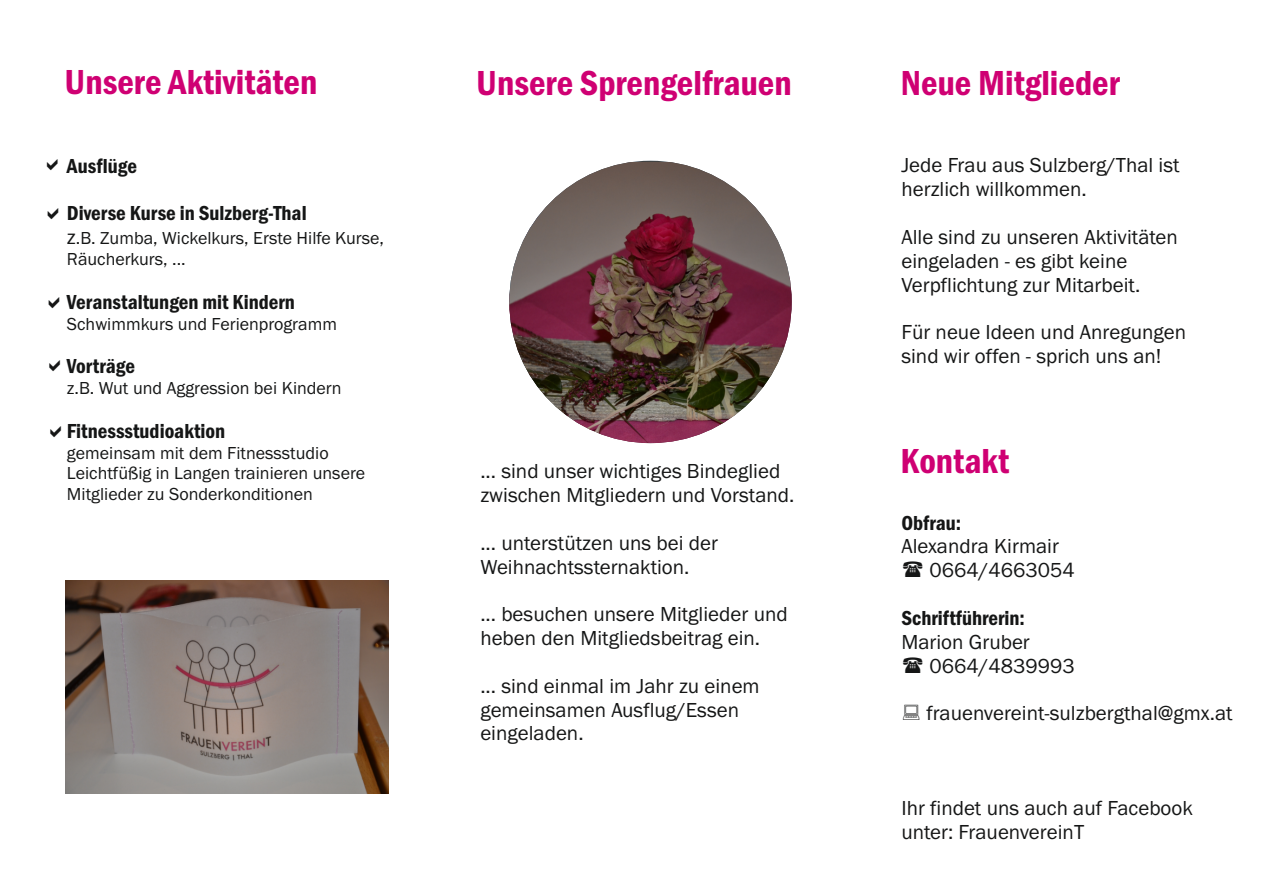
<style>
.page{position:relative;width:1263px;height:893px;background:#fff}
.page>*{position:absolute;margin:0;border:0;box-sizing:border-box;transform-origin:0 0}
.t1{font:600 condensed 36px "Franklin Gothic";color:#cf0073}
.t2{font:21px/23.9px "Franklin Gothic";color:#151616}
.t3{font:600 condensed 21px "Franklin Gothic";color:#151616}
.t4{font:18px/20.4px "Franklin Gothic";color:#151616}
.s1{font-size:21px}
</style>
<div class="page">
<img style="left:509px;top:162px;width:283px;height:281px;border-radius:50%">
<img style="left:65px;top:580px;width:323px;height:214px">
<h1 class="t1" style="left:65px;top:68px;width:254px">Unsere Aktivitäten</h1>
<h1 class="t1" style="left:476px;top:69px;width:317px">Unsere Sprengelfrauen</h1>
<h1 class="t1" style="left:901px;top:70px;width:220px">Neue Mitglieder</h1>
<p class="t3" style="left:67px;top:158px;width:72px">Ausflüge</p>
<p class="t3" style="left:67px;top:205px;width:241px">Diverse Kurse in Sulzberg-Thal</p>
<p class="t4" style="left:67px;top:229px;width:319px;line-height:21px"><span class="s1">z</span>.B. Zumba, Wickelkurs, Erste Hilfe Kurse,<br>Räucherkurs, ...</p>
<p class="t3" style="left:67px;top:294px;width:229px">Veranstaltungen mit Kindern</p>
<p class="t4" style="left:67px;top:315px;width:271px">Schwimmkurs und Ferienprogramm</p>
<p class="t3" style="left:67px;top:358px;width:70px">Vorträge</p>
<p class="t4" style="left:67px;top:379px;width:276px">z.B. Wut und Aggression bei Kindern</p>
<p class="t3" style="left:67px;top:423px;width:160px">Fitnessstudioaktion</p>
<p class="t4" style="left:67px;top:444px;width:300px">gemeinsam mit dem Fitnessstudio<br>Leichtfüßig in Langen trainieren unsere<br>Mitglieder zu Sonderkonditionen</p>
<p class="t2" style="left:480px;top:461px;width:316px">... sind unser wichtiges Bindeglied zwischen Mitgliedern und Vorstand.</p>
<p class="t2" style="left:480px;top:533px;width:239px">... unterstützen uns bei der<br>Weihnachtssternaktion.</p>
<p class="t2" style="left:480px;top:604px;width:309px">... besuchen unsere Mitglieder und heben den Mitgliedsbeitrag ein.</p>
<p class="t2" style="left:480px;top:675px;width:281px">... sind einmal im Jahr zu einem gemeinsamen Ausflug/Essen eingeladen.</p>
<p class="t2" style="left:901px;top:155px;width:280px">Jede Frau aus Sulzberg/Thal ist herzlich willkommen.</p>
<p class="t2" style="left:901px;top:227px;width:278px">Alle sind zu unseren Aktivitäten eingeladen - es gibt keine<br>Verpflichtung zur Mitarbeit.</p>
<p class="t2" style="left:901px;top:322px;width:286px">Für neue Ideen und Anregungen sind wir offen - sprich uns an!</p>
<h1 class="t1" style="left:901px;top:448px;width:110px">Kontakt</h1>
<p class="t3" style="left:901px;top:515px;width:61px">Obfrau:</p>
<p class="t2" style="left:929px;top:536px;width:147px;text-indent:-28px">Alexandra Kirmair<br>0664/4663054</p>
<p class="t3" style="left:901px;top:610px;width:125px">Schriftführerin:</p>
<p class="t2" style="left:929px;top:631px;width:147px;text-indent:-28px">Marion Gruber<br>0664/4839993</p>
<p class="t2" style="left:926px;top:703px;width:308px">frauenvereint-sulzbergthal@gmx.at</p>
<p class="t2" style="left:901px;top:798px;width:293px">Ihr findet uns auch auf Facebook unter: FrauenvereinT</p>
</div>
